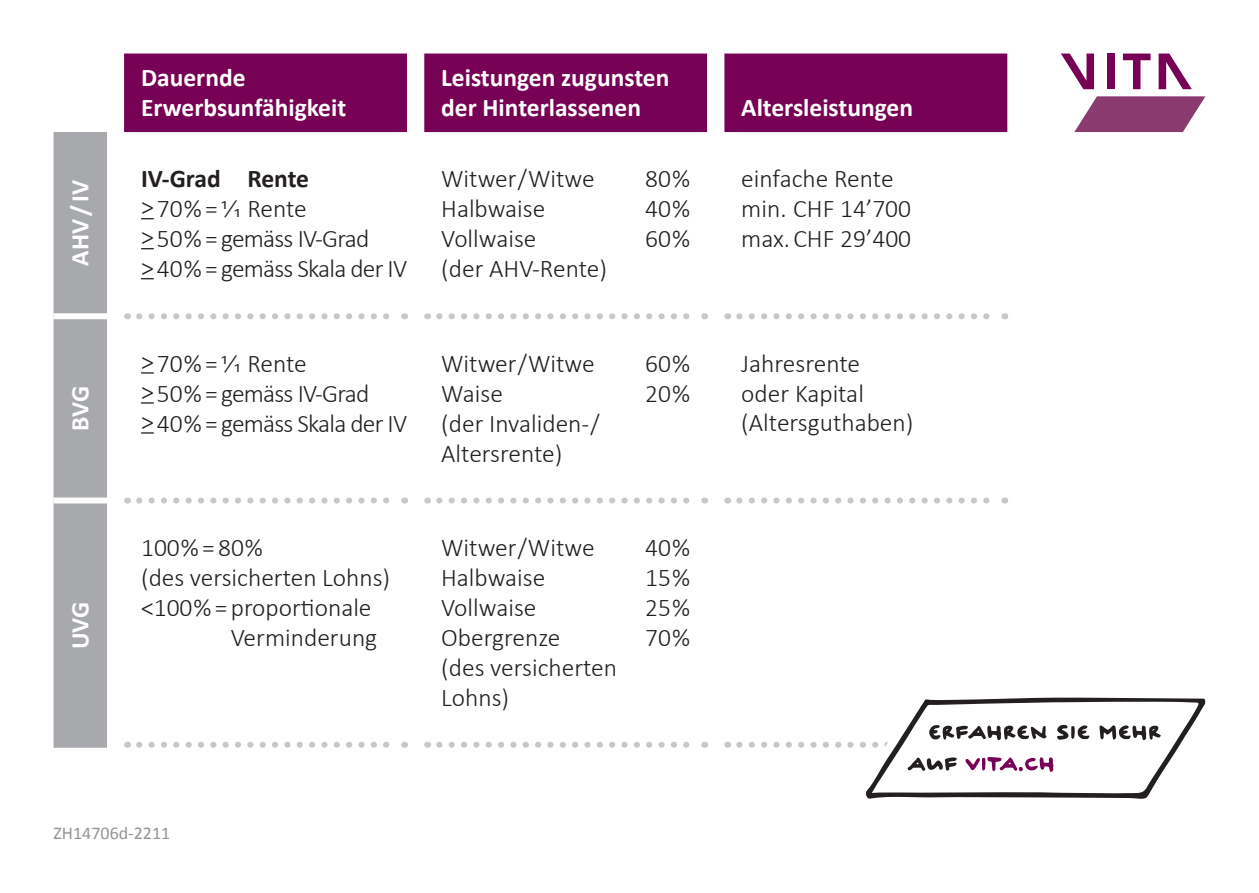
<style>
.page{position:relative;width:1259px;height:893px;background:#fff}
.page>*{position:absolute;margin:0;border:0;box-sizing:border-box;transform-origin:0 0}
.t1{font:300 25.5px/30px "Calibri";color:#231f20}
.t2{font:300 25.5px/30px "Calibri";letter-spacing:-.03em;color:#231f20}
.t3{font:700 25.5px/30px "Calibri";color:#fff}
.t4{font:700 25.5px "Calibri";letter-spacing:-.005em;color:#231f20}
.t5{font:18px "Calibri";color:#939598}
</style>
<div class="page">
<div style="left:124px;top:54px;width:883px;height:78px;background:#760155"></div>
<svg style="left:407px;top:54px;width:317px;height:78px;background:#841c67"></svg>
<svg style="left:128px;top:313px;width:276px;height:6px"></svg>
<svg style="left:128px;top:497px;width:276px;height:6px"></svg>
<svg style="left:128px;top:742px;width:276px;height:6px"></svg>
<svg style="left:428px;top:313px;width:276px;height:6px"></svg>
<svg style="left:428px;top:497px;width:276px;height:6px"></svg>
<svg style="left:428px;top:742px;width:276px;height:6px"></svg>
<svg style="left:728px;top:313px;width:276px;height:6px"></svg>
<svg style="left:728px;top:497px;width:276px;height:6px"></svg>
<svg style="left:728px;top:742px;width:11px;height:6px"></svg>
<svg style="left:139px;top:313px;width:259px;height:6px"></svg>
<svg style="left:139px;top:497px;width:259px;height:6px"></svg>
<svg style="left:139px;top:742px;width:259px;height:6px"></svg>
<svg style="left:439px;top:313px;width:259px;height:6px"></svg>
<svg style="left:439px;top:497px;width:259px;height:6px"></svg>
<svg style="left:439px;top:742px;width:259px;height:6px"></svg>
<svg style="left:739px;top:313px;width:259px;height:6px"></svg>
<svg style="left:739px;top:497px;width:259px;height:6px"></svg>
<svg style="left:141px;top:218px;width:13px;height:1px"></svg>
<svg style="left:141px;top:248px;width:13px;height:1px"></svg>
<svg style="left:141px;top:278px;width:13px;height:1px"></svg>
<svg style="left:141px;top:372px;width:13px;height:2px"></svg>
<svg style="left:141px;top:402px;width:13px;height:2px"></svg>
<svg style="left:141px;top:432px;width:13px;height:2px"></svg>
<div style="left:54px;top:132px;width:53px;height:616px;background:#a8a9ad"></div>
<div style="left:54px;top:313px;width:53px;height:6px;background:#fff"></div>
<div style="left:54px;top:497px;width:53px;height:6px;background:#fff"></div>
<svg style="left:739px;top:697px;width:466px;height:102px"></svg>
<svg style="left:1158px;top:54px;width:33px;height:35px"></svg>
<div style="left:1107px;top:54px;width:7px;height:35px;background:#760155"></div>
<svg style="left:1123px;top:54px;width:27px;height:35px"></svg>
<svg style="left:1061px;top:54px;width:33px;height:35px"></svg>
<svg style="left:1074px;top:96px;width:131px;height:36px"></svg>
<p class="t3" style="left:65px;top:266px;width:87px;rotate:-90deg">AHV / IV</p>
<p class="t3" style="left:65px;top:431px;width:46px;rotate:-90deg">BVG</p>
<p class="t3" style="left:65px;top:649px;width:49px;rotate:-90deg">UVG</p>
<p class="t3" style="left:141px;top:62px;width:207px">Dauernde<br>Erwerbsunfähigkeit</p>
<p class="t3" style="left:441px;top:62px;width:230px">Leistungen zugunsten der Hinterlassenen</p>
<p class="t4" style="left:141px;top:162px;width:169px">IV-Grad Rente</p>
<p class="t2" style="left:141px;top:193px;width:268px">&gt;70%= 1⁄1 Rente<br>&gt;50%= gemäss IV-Grad &gt;40%= gemäss Skala der IV</p>
<p class="t1" style="left:441px;top:163px;width:155px">Witwer/Witwe</p>
<p class="t1" style="left:645px;top:163px;width:46px">80%</p>
<p class="t1" style="left:441px;top:193px;width:106px">Halbwaise</p>
<p class="t1" style="left:645px;top:193px;width:46px">40%</p>
<p class="t1" style="left:441px;top:223px;width:97px">Vollwaise</p>
<p class="t1" style="left:645px;top:223px;width:46px">60%</p>
<p class="t1" style="left:441px;top:253px;width:167px">(der AHV-Rente)</p>
<p class="t2" style="left:141px;top:347px;width:268px">&gt;70%= 1⁄1 Rente<br>&gt;50%= gemäss IV-Grad &gt;40%= gemäss Skala der IV</p>
<p class="t1" style="left:441px;top:347px;width:155px">Witwer/Witwe</p>
<p class="t1" style="left:645px;top:347px;width:46px">60%</p>
<p class="t1" style="left:441px;top:377px;width:63px">Waise</p>
<p class="t1" style="left:645px;top:377px;width:46px">20%</p>
<p class="t1" style="left:441px;top:407px;width:160px">(der Invaliden-/<br>Altersrente)</p>
<p class="t1" style="left:141px;top:531px;width:123px">100%=80%</p>
<p class="t1" style="left:141px;top:561px;width:250px">(des versicherten Lohns)</p>
<p class="t1" style="left:141px;top:591px;width:232px">&lt;100%= proportionale</p>
<p class="t1" style="left:231px;top:621px;width:148px">Verminderung</p>
<p class="t1" style="left:441px;top:531px;width:155px">Witwer/Witwe</p>
<p class="t1" style="left:645px;top:531px;width:46px">40%</p>
<p class="t1" style="left:441px;top:561px;width:106px">Halbwaise</p>
<p class="t1" style="left:645px;top:561px;width:46px">15%</p>
<p class="t1" style="left:441px;top:591px;width:97px">Vollwaise</p>
<p class="t1" style="left:645px;top:591px;width:46px">25%</p>
<p class="t1" style="left:441px;top:621px;width:121px">Obergrenze</p>
<p class="t1" style="left:645px;top:621px;width:46px">70%</p>
<p class="t1" style="left:441px;top:651px;width:177px">(des versicherten<br>Lohns)</p>
<p class="t5" style="left:54px;top:822px;width:118px">ZH14706d-2211</p>
<p class="t3" style="left:741px;top:92px;width:173px">Altersleistungen</p>
<p class="t1" style="left:741px;top:163px;width:171px">einfache Rente min. CHF 14’700 max.CHF 29’400</p>
<p class="t1" style="left:741px;top:347px;width:174px">Jahresrente oder Kapital (Altersguthaben)</p>
</div>
